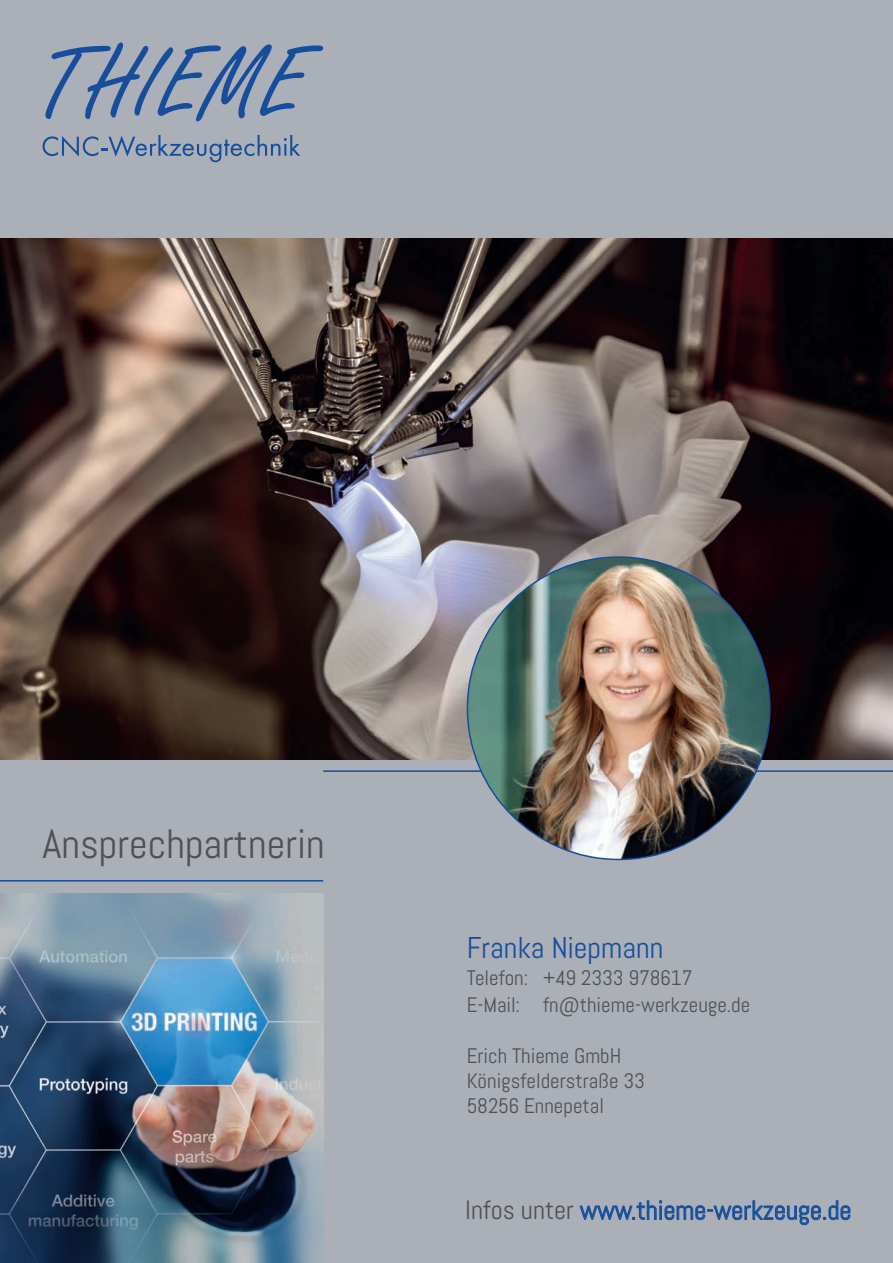
<style>
.page{position:relative;width:893px;height:1263px;background:#aaafb8}
.page>*{position:absolute;margin:0;border:0;box-sizing:border-box;transform-origin:0 0}
.t1{font:40.95px "Abel";color:#4f5152}
.t2{font:30px "Abel";color:#164e9b}
.t3{font:26.4px "Abel";color:#164e9b}
.t4{font:21px/25.2px "Abel";color:#4f5152}
.s1{color:#4f5152}
</style>
<div class="page">
<hr style="left:0;top:880px;width:323px;height:1px;background:#164e9b">
<img style="left:0;top:239px;width:893px;height:521px">
<img style="left:0;top:893px;width:323px;height:370px">
<hr style="left:323px;top:770px;width:570px;height:2px;background:#164e9b">
<svg style="left:579px;top:1200px;width:272px;height:25px"></svg>
<svg style="left:45px;top:43px;width:278px;height:78px"></svg>
<svg style="left:43px;top:135px;width:257px;height:27px"></svg>
<img style="left:467px;top:557px;width:303px;height:302px;border-radius:151px">
<h1 class="t1" style="left:43px;top:818px;width:284px">Ansprechpartnerin</h1>
<h2 class="t2" style="left:467px;top:929px;width:198px">Franka Niepmann</h2>
<p class="t4" style="left:467px;top:965px;width:285px;line-height:27px">Telefon: +49 2333 978617<br>E-Mail: fn@thieme-werkzeuge.de</p>
<p class="t4" style="left:467px;top:1043px;width:180px">Erich Thieme GmbH<br>Königsfelderstraße 33<br>58256 Ennepetal</p>
<p class="t3" style="left:465px;top:1193px;width:388px"><span class="s1">Infos unter</span> www.thieme-werkzeuge.de</p>
</div>
